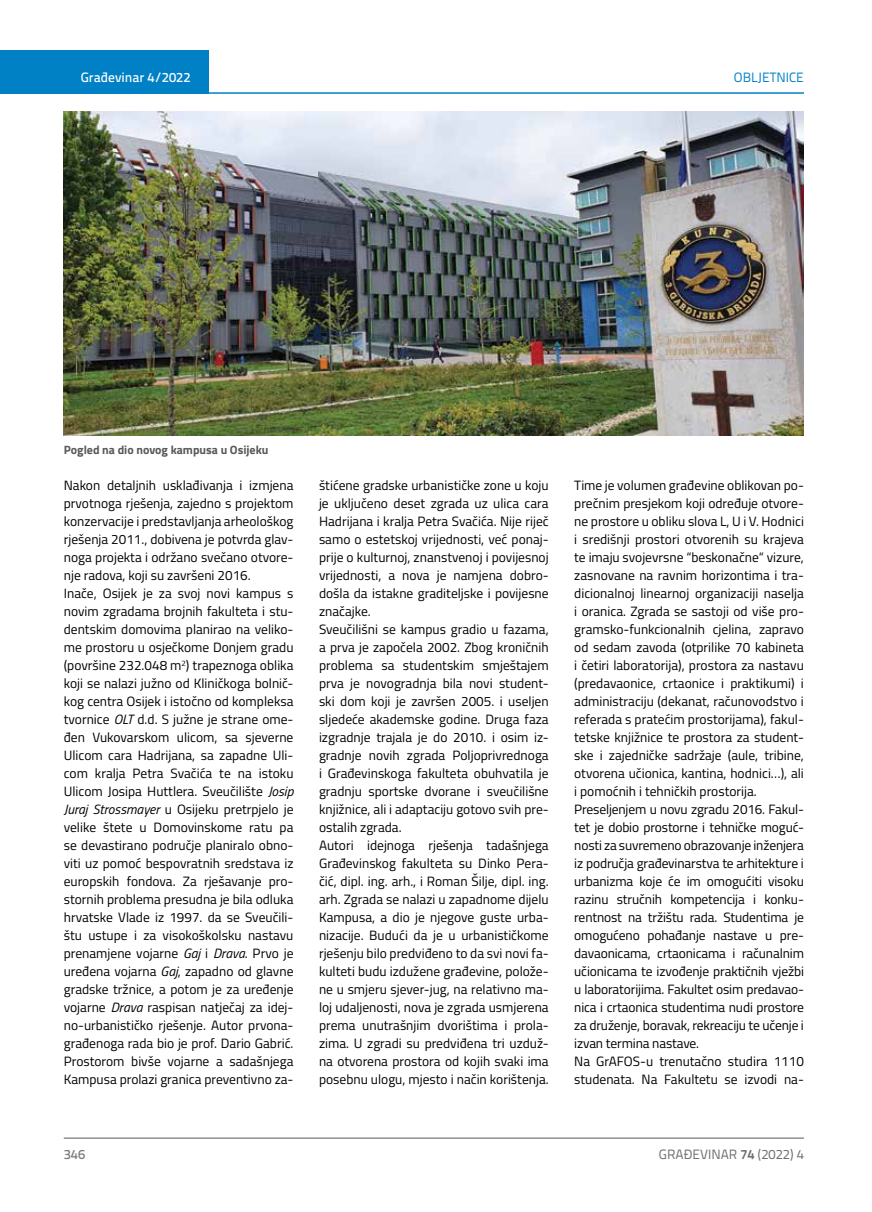
<style>
.page{position:relative;width:872px;height:1212px;background:#fff}
.page>*{position:absolute;margin:0;border:0;box-sizing:border-box;transform-origin:0 0}
.t1{font:13.5px/18px "Titillium";color:#000}
.t2{font:13.5px "Titillium Text 22 L";color:#6d6e71}
.t3{font:500 13.5px "Titillium Text 22 L";color:#fff}
.t4{font:13.5px "Titillium Text 22 L";color:#0081c6}
.t5{font:500 13.5px "Titillium Text 22 L";color:#797a7d}
.t6{font:700 12px "Titillium";color:#58595b}
.s1{font-style:italic}
.s2{font-weight:700}
</style>
<div class="page">
<div style="left:0;top:50px;width:208px;height:44px;background:#0081c6"></div>
<hr style="left:0;top:92px;width:804px;height:2px;background:#0081c6">
<hr style="left:64px;top:1138px;width:740px;height:1px;background:#58595b">
<img style="left:64px;top:112px;width:740px;height:324px">
<p class="t3" style="left:81px;top:67px;width:111px">Građevinar 4/2022</p>
<p class="t4" style="left:734px;top:68px;width:72px">OBLJETNICE</p>
<p class="t6" style="left:64px;top:440px;width:206px">Pogled na dio novog kampusa u Osijeku</p>
<p class="t1" style="left:64px;top:475px;width:231px">Nakon detaljnih usklađivanja i izmjena prvotnoga rješenja, zajedno s projektom konzervacije i predstavljanja arheološkog rješenja 2011., dobivena je potvrda glav&shy;noga projekta i održano svečano otvore&shy;nje radova, koji su završeni 2016.<br>Inače, Osijek je za svoj novi kampus s novim zgradama brojnih fakulteta i stu&shy;dentskim domovima planirao na veliko&shy;me prostoru u osječkome Donjem gradu (površine 232.048 m<sup>2</sup>) trapeznoga oblika koji se nalazi južno od Kliničkoga bolnič&shy;kog centra Osijek i istočno od kompleksa tvornice <span class="s1">OLT</span> d.d. S južne je strane ome&shy;đen Vukovarskom ulicom, sa sjeverne Ulicom cara Hadrijana, sa zapadne Uli&shy;com kralja Petra Svačića te na istoku Ulicom Josipa Huttlera. Sveučilište <span class="s1">Josip Juraj Strossmayer</span> u Osijeku pretrpjelo je velike štete u Domovinskome ratu pa se devastirano područje planiralo obno&shy;viti uz pomoć bespovratnih sredstava iz europskih fondova. Za rješavanje pro&shy;stornih problema presudna je bila odluka hrvatske Vlade iz 1997. da se Sveučili&shy;štu ustupe i za visokoškolsku nastavu prenamjene vojarne <span class="s1">Gaj</span> i <span class="s1">Drava</span>. Prvo je uređena vojarna <span class="s1">Gaj</span>, zapadno od glavne gradske tržnice, a potom je za uređenje vojarne <span class="s1">Drava</span> raspisan natječaj za idej&shy;no-urbanističko rješenje. Autor prvona&shy;građenoga rada bio je prof. Dario Gabrić.<br>Prostorom bivše vojarne a sadašnjega Kampusa prolazi granica preventivno za-</p>
<p class="t1" style="left:319px;top:475px;width:231px">štićene gradske urbanističke zone u koju je uključeno deset zgrada uz ulica cara Hadrijana i kralja Petra Svačića. Nije riječ samo o estetskoj vrijednosti, već ponaj&shy;prije o kulturnoj, znanstvenoj i povijesnoj vrijednosti, a nova je namjena dobro&shy;došla da istakne graditeljske i povijesne značajke.<br>Sveučilišni se kampus gradio u fazama, a prva je započela 2002. Zbog kroničnih problema sa studentskim smještajem prva je novogradnja bila novi student&shy;ski dom koji je završen 2005. i useljen sljedeće akademske godine. Druga faza izgradnje trajala je do 2010. i osim iz&shy;gradnje novih zgrada Poljoprivrednoga i Građevinskoga fakulteta obuhvatila je gradnju sportske dvorane i sveučilišne knjižnice, ali i adaptaciju gotovo svih pre&shy;ostalih zgrada.<br>Autori idejnoga rješenja tadašnjega Građevinskog fakulteta su Dinko Pera&shy;čić, dipl. ing. arh., i Roman Šilje, dipl. ing. arh. Zgrada se nalazi u zapadnome dijelu Kampusa, a dio je njegove guste urba&shy;nizacije. Budući da je u urbanističkome rješenju bilo predviđeno to da svi novi fa&shy;kulteti budu izdužene građevine, polože&shy;ne u smjeru sjever-jug, na relativno ma&shy;loj udaljenosti, nova je zgrada usmjerena prema unutrašnjim dvorištima i prola&shy;zima. U zgradi su predviđena tri uzduž&shy;na otvorena prostora od kojih svaki ima posebnu ulogu, mjesto i način korištenja.</p>
<p class="t1" style="left:574px;top:475px;width:231px">Time je volumen građevine oblikovan po&shy;prečnim presjekom koji određuje otvore&shy;ne prostore u obliku slova L, U i V. Hodnici i središnji prostori otvorenih su krajeva te imaju svojevrsne “beskonačne“ vizure, zasnovane na ravnim horizontima i tra&shy;dicionalnoj linearnoj organizaciji naselja i oranica. Zgrada se sastoji od više pro&shy;gramsko-funkcionalnih cjelina, zapravo od sedam zavoda (otprilike 70 kabineta i četiri laboratorija), prostora za nastavu (predavaonice, crtaonice i praktikumi) i administraciju (dekanat, računovodstvo i referada s pratećim prostorijama), fakul&shy;tetske knjižnice te prostora za student&shy;ske i zajedničke sadržaje (aule, tribine, otvorena učionica, kantina, hodnici…), ali i pomoćnih i tehničkih prostorija.<br>Preseljenjem u novu zgradu 2016. Fakul&shy;tet je dobio prostorne i tehničke moguć&shy;nosti za suvremeno obrazovanje inženjera iz područja građevinarstva te arhitekture i urbanizma koje će im omogućiti visoku razinu stručnih kompetencija i konku&shy;rentnost na tržištu rada. Studentima je omogućeno pohađanje nastave u pre&shy;davaonicama, crtaonicama i računalnim učionicama te izvođenje praktičnih vježbi u laboratorijima. Fakultet osim predavao&shy;nica i crtaonica studentima nudi prostore za druženje, boravak, rekreaciju te učenje i izvan termina nastave.<br>Na GrAFOS-u trenutačno studira 1110 studenata. Na Fakultetu se izvodi na-</p>
<p class="t5" style="left:64px;top:1144px;width:23px">346</p>
<p class="t2" style="left:659px;top:1144px;width:146px">GRAĐEVINAR <span class="s2">74</span> (2022) 4</p>
</div>
